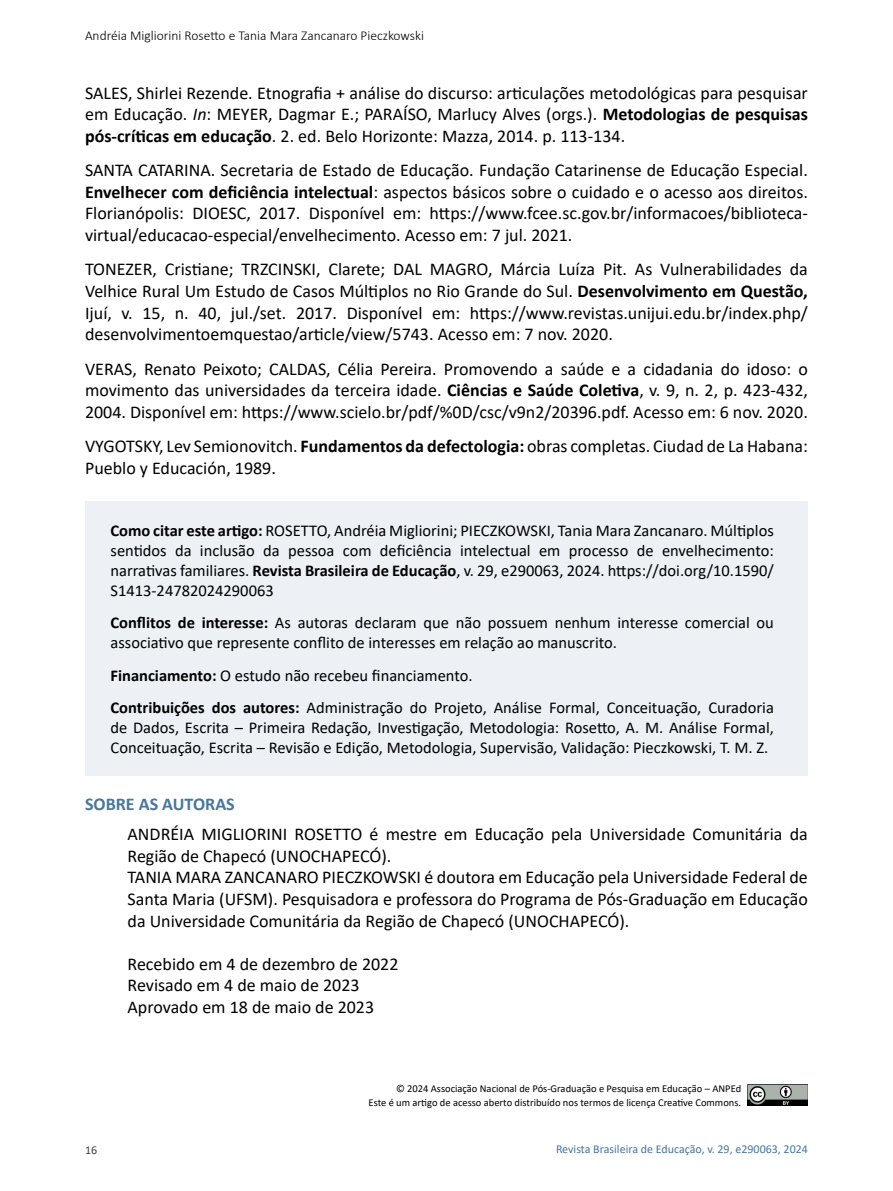
<style>
.page{position:relative;width:893px;height:1191px;background:#fff}
.page>*{position:absolute;margin:0;border:0;box-sizing:border-box;transform-origin:0 0}
.t1{font:18px/21.6px "Calibri";color:#000;text-align:justify}
.t2{font:700 18px "Calibri";color:#47769f}
.t3{font:16.5px/19.8px "Calibri";color:#000}
.t4{font:300 13.5px "Calibri";color:#000}
.t5{font:12px "Calibri";color:#47769f}
.t6{font:12px "Calibri";color:#414042}
.t7{font:10.5px/13.5px "Calibri";color:#000;text-align:right}
.s1{font-style:italic}
.s2{font-weight:700}
</style>
<div class="page">
<img style="left:747px;top:1084px;width:61px;height:22px">
<div style="left:85px;top:501px;width:723px;height:274px;background:#edf1f5"></div>
<p class="t4" style="left:85px;top:27px;width:340px">Andréia Migliorini Rosetto e Tania Mara Zancanaro Pieczkowski</p>
<p class="t1" style="left:85px;top:81px;width:724px">SALES, Shirlei Rezende. Etnografia + análise do discurso: articulações metodológicas para pesquisar em Educação. <span class="s1">In</span>: MEYER, Dagmar E.; PARAÍSO, Marlucy Alves (orgs.). <span class="s2">Metodologias de pesquisas pós-críticas em educação</span>. 2. ed. Belo Horizonte: Mazza, 2014. p. 113-134.</p>
<p class="t1" style="left:85px;top:159px;width:724px">SANTA CATARINA. Secretaria de Estado de Educação. Fundação Catarinense de Educação Especial.<br><span class="s2">Envelhecer com deficiência intelectual</span>: aspectos básicos sobre o cuidado e o acesso aos direitos.<br>Florianópolis: DIOESC, 2017. Disponível em: https://www.fcee.sc.gov.br/informacoes/biblioteca&shy;virtual/educacao-especial/envelhecimento. Acesso em: 7 jul. 2021.</p>
<p class="t1" style="left:85px;top:258px;width:724px">TONEZER, Cristiane; TRZCINSKI, Clarete; DAL MAGRO, Márcia Luíza Pit. As Vulnerabilidades da Velhice Rural Um Estudo de Casos Múltiplos no Rio Grande do Sul. <span class="s2">Desenvolvimento em Questão, </span>Ijuí, v. 15, n. 40, jul./set. 2017. Disponível em: https://www.revistas.unijui.edu.br/index.php/ desenvolvimentoemquestao/article/view/5743. Acesso em: 7 nov. 2020.</p>
<p class="t1" style="left:85px;top:357px;width:724px">VERAS, Renato Peixoto; CALDAS, Célia Pereira. Promovendo a saúde e a cidadania do idoso: o movimento das universidades da terceira idade. <span class="s2">Ciências e Saúde Coletiva</span>, v. 9, n. 2, p. 423-432, 2004. Disponível em: https://www.scielo.br/pdf/%0D/csc/v9n2/20396.pdf. Acesso em: 6 nov. 2020.</p>
<p class="t1" style="left:85px;top:435px;width:724px">VYGOTSKY, Lev Semionovitch. <span class="s2">Fundamentos da defectologia:</span> obras completas. Ciudad de La Habana:<br>Pueblo y Educación, 1989.</p>
<p class="t3" style="left:111px;top:520px;width:665px;text-align:justify"><span class="s2">Como citar este artigo:</span> ROSETTO, Andréia Migliorini; PIECZKOWSKI, Tania Mara Zancanaro. Múltiplos sentidos da inclusão da pessoa com deficiência intelectual em processo de envelhecimento: narrativas familiares. <span class="s2">Revista Brasileira de Educação</span>, v. 29, e290063, 2024. https://doi.org/10.1590/ S1413-24782024290063</p>
<p class="t3" style="left:111px;top:612px;width:665px"><span class="s2">Conflitos de interesse:</span> As autoras declaram que não possuem nenhum interesse comercial ou associativo que represente conflito de interesses em relação ao manuscrito.</p>
<p class="t3" style="left:111px;top:658px;width:665px;line-height:32.5px"><span class="s2">Financiamento:</span> O estudo não recebeu financiamento.<br><span class="s2">Contribuições dos autores:</span> Administração do Projeto, Análise Formal, Conceituação, Curadoria</p>
<p class="t3" style="left:111px;top:717px;width:665px">de Dados, Escrita – Primeira Redação, Investigação, Metodologia: Rosetto, A. M. Análise Formal,<br>Conceituação, Escrita – Revisão e Edição, Metodologia, Supervisão, Validação: Pieczkowski, T. M. Z.</p>
<p class="t2" style="left:85px;top:791px;width:151px">SOBRE AS AUTORAS</p>
<p class="t1" style="left:128px;top:823px;width:682px;text-align:left">ANDRÉIA MIGLIORINI ROSETTO é mestre em Educação pela Universidade Comunitária da Região de Chapecó (UNOCHAPECÓ).<br>TANIA MARA ZANCANARO PIECZKOWSKI é doutora em Educação pela Universidade Federal de Santa Maria (UFSM). Pesquisadora e professora do Programa de Pós-Graduação em Educação da Universidade Comunitária da Região de Chapecó (UNOCHAPECÓ).</p>
<p class="t1" style="left:128px;top:952px;width:272px;text-align:left">Recebido em 4 de dezembro de 2022<br>Revisado em 4 de maio de 2023<br>Aprovado em 18 de maio de 2023</p>
<p class="t7" style="left:369px;top:1081px;width:374px">© 2024 Associação Nacional de Pós-Graduação e Pesquisa em Educação – ANPEd<br>Este é um artigo de acesso aberto distribuído nos termos de licença Creative Commons.</p>
<p class="t6" style="left:85px;top:1141px;width:14px">16</p>
<p class="t5" style="left:556px;top:1141px;width:253px">Revista Brasileira de Educação, v. 29, e290063, 2024</p>
</div>
